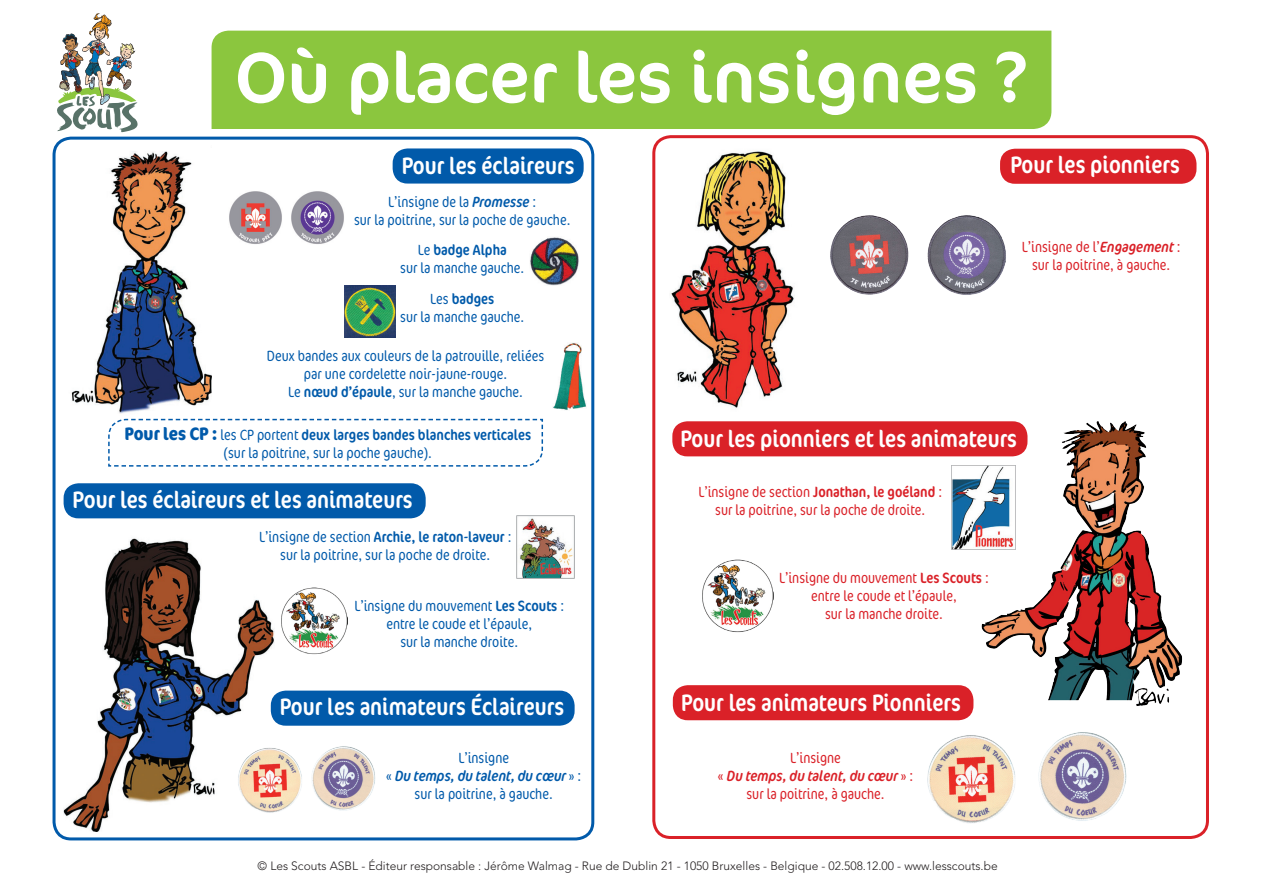
<style>
.page{position:relative;width:1263px;height:893px;background:#fff}
.page>*{position:absolute;margin:0;border:0;box-sizing:border-box;transform-origin:0 0}
.t1{font:72px "Cocon OT";color:#fff}
.t2{font:condensed 24px "Cocon OT";color:#fff}
.t3{font:300 condensed 15px/18px "Cocon OT";color:#015aaa;text-align:center}
.t4{font:300 condensed 15px/18px "Cocon OT";color:#da2128;text-align:center}
.t5{font:300 12px "Avenir LT Std";color:#231f20}
.s1{font-weight:400;font-style:italic}
.s2{font-weight:400}
.s3{font-weight:700;font-size:18px}
</style>
<div class="page">
<div style="left:652px;top:135px;width:557px;height:704px;border:3px solid #da2128;border-radius:17px"></div>
<div style="left:53px;top:137px;width:541px;height:703px;border:3px solid #015aaa;border-radius:17px"></div>
<div style="left:393px;top:148px;width:191px;height:36px;background:#015aaa;border-radius:15px"></div>
<div style="left:64px;top:483px;width:362px;height:35px;background:#015aaa;border-radius:15px"></div>
<div style="left:673px;top:685px;width:300px;height:35px;background:#da2128;border-radius:15px"></div>
<div style="left:672px;top:421px;width:355px;height:35px;background:#da2128;border-radius:15px"></div>
<img style="left:71px;top:151px;width:141px;height:263px">
<img style="left:229px;top:191px;width:53px;height:53px">
<img style="left:291px;top:191px;width:53px;height:53px">
<img style="left:530px;top:237px;width:49px;height:48px">
<img style="left:345px;top:286px;width:51px;height:52px">
<img style="left:553px;top:343px;width:33px;height:67px">
<svg style="left:108px;top:418px;width:436px;height:49px"></svg>
<img style="left:64px;top:538px;width:211px;height:293px">
<img style="left:517px;top:516px;width:58px;height:63px">
<img style="left:282px;top:587px;width:65px;height:67px">
<div style="left:271px;top:691px;width:304px;height:35px;background:#015aaa;border-radius:15px"></div>
<img style="left:973px;top:421px;width:210px;height:288px">
<img style="left:671px;top:151px;width:124px;height:257px">
<img style="left:951px;top:465px;width:65px;height:84px">
<img style="left:234px;top:742px;width:68px;height:77px">
<img style="left:312px;top:746px;width:63px;height:65px">
<img style="left:927px;top:735px;width:88px;height:88px">
<img style="left:1038px;top:732px;width:89px;height:89px">
<img style="left:830px;top:215px;width:176px;height:80px">
<div style="left:1000px;top:149px;width:196px;height:35px;background:#da2128;border-radius:15px"></div>
<img style="left:702px;top:560px;width:71px;height:72px">
<div style="left:212px;top:31px;width:839px;height:98px;background:#8bc63e"></div>
<img style="left:57px;top:13px;width:81px;height:119px">
<svg style="left:756px;top:279px;width:13px;height:13px"></svg>
<h1 class="t1" style="left:235px;top:35px;width:795px">Où placer les insignes ?</h1>
<h2 class="t2" style="left:402px;top:152px;width:174px">Pour les éclaireurs</h2>
<p class="t3" style="left:354px;top:193px;width:218px">L’insigne de la <span class="s1">Promesse</span> :<br>sur la poitrine, sur la poche de gauche.</p>
<p class="t3" style="left:400px;top:242px;width:126px">Le <span class="s2">badge Alpha<br></span>sur la manche gauche.</p>
<p class="t3" style="left:400px;top:291px;width:126px">Les <span class="s2">badges<br></span>sur la manche gauche.</p>
<p class="t3" style="left:267px;top:347px;width:279px">Deux bandes aux couleurs de la patrouille, reliées par une cordelette noir-jaune-rouge.<br>Le <span class="s2">nœud d’épaule</span>, sur la manche gauche.</p>
<p class="t3" style="left:124px;top:427px;width:408px"><span class="s3">Pour les CP :</span> les CP portent <span class="s2">deux larges bandes blanches verticales </span>(sur la poitrine, sur la poche gauche).</p>
<h2 class="t2" style="left:73px;top:486px;width:342px">Pour les éclaireurs et les animateurs</h2>
<p class="t3" style="left:259px;top:529px;width:254px">L’insigne de section <span class="s2">Archie, le raton-laveur</span> : sur la poitrine, sur la poche de droite.</p>
<p class="t3" style="left:354px;top:598px;width:211px">L’insigne du mouvement <span class="s2">Les Scouts</span> : entre le coude et l’épaule,<br>sur la manche droite.</p>
<h2 class="t2" style="left:280px;top:693px;width:286px">Pour les animateurs Éclaireurs</h2>
<p class="t3" style="left:386px;top:750px;width:197px">L’insigne<br>« <span class="s1">Du temps, du talent, du cœur</span> » : sur la poitrine, à gauche.</p>
<h2 class="t2" style="left:1010px;top:152px;width:171px">Pour les pionniers</h2>
<p class="t4" style="left:1022px;top:239px;width:160px">L’insigne de l’<span class="s1">Engagement</span> : sur la poitrine, à gauche.</p>
<h2 class="t2" style="left:680px;top:425px;width:338px">Pour les pionniers et les animateurs</h2>
<p class="t4" style="left:698px;top:483px;width:245px">L’insigne de section <span class="s2">Jonathan, le goéland</span> : sur la poitrine, sur la poche de droite.</p>
<p class="t4" style="left:779px;top:570px;width:211px">L’insigne du mouvement <span class="s2">Les Scouts</span> : entre le coude et l’épaule,<br>sur la manche droite.</p>
<h2 class="t2" style="left:681px;top:689px;width:281px">Pour les animateurs Pionniers</h2>
<p class="t4" style="left:718px;top:750px;width:197px">L’insigne<br>« <span class="s1">Du temps, du talent, du cœur</span> » : sur la poitrine, à gauche.</p>
<p class="t5" style="left:258px;top:859px;width:742px">© Les Scouts ASBL - Éditeur responsable : Jérôme Walmag - Rue de Dublin 21 - 1050 Bruxelles - Belgique - 02.508.12.00 - www.lesscouts.be</p>
</div>
